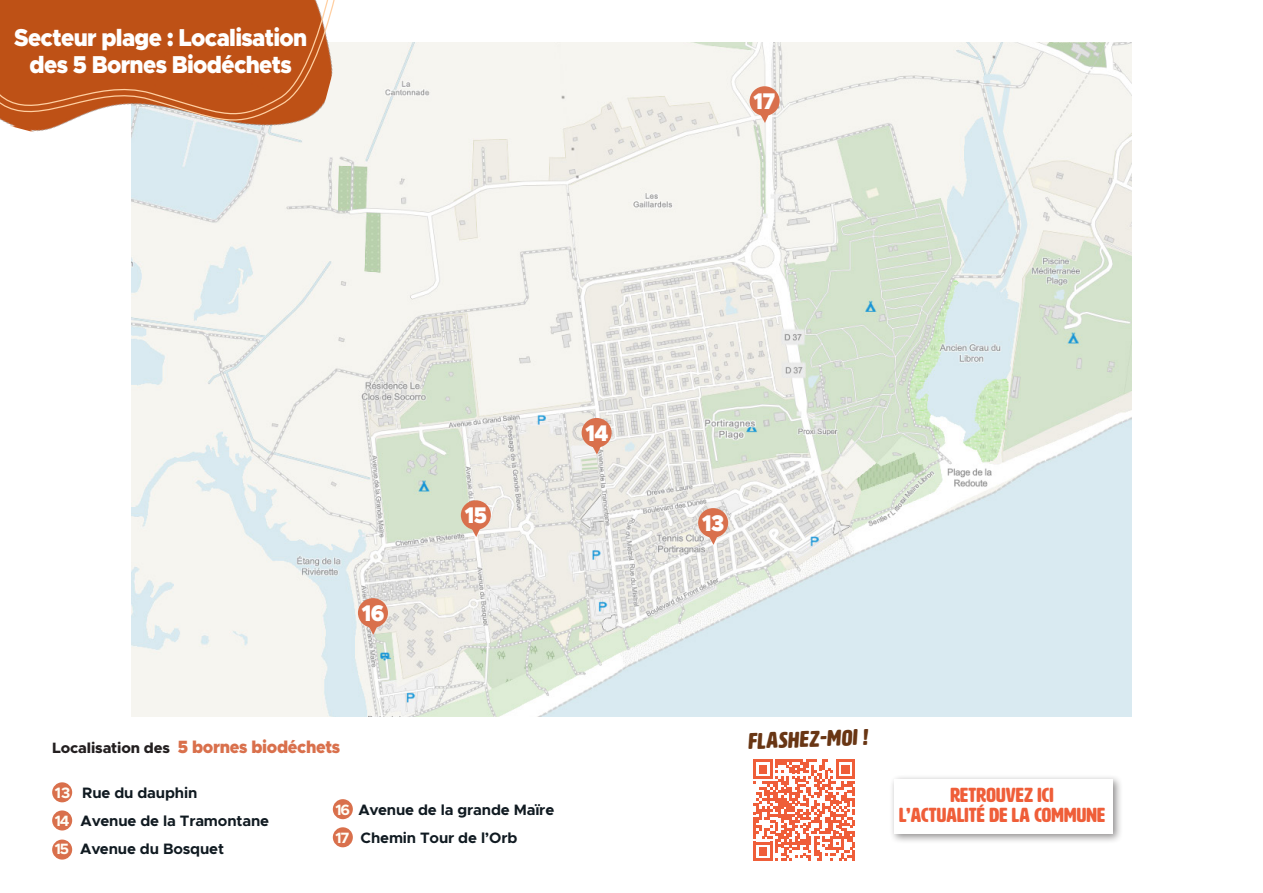
<style>
.page{position:relative;width:1263px;height:893px;background:#fff}
.page>*{position:absolute;margin:0;border:0;box-sizing:border-box;transform-origin:0 0}
.t1{font:900 24.6px/27px "Metropolis";letter-spacing:-.03em;color:#fff;text-align:center;scale:.92 1}
.t2{font:900 22.8px "Metropolis";letter-spacing:-.03em;color:#fff;scale:.93 1}
.t3{font:22.35px "HWT Artz";color:#693614}
.t4{font:20.1px/20.1px "HWT Artz";letter-spacing:.01em;color:#ef5e39;text-align:center}
.t5{font:900 17.85px "Metropolis";letter-spacing:-.02em;color:#d9704c;scale:.93 1}
.t6{font:700 15.15px/28px "Metropolis";letter-spacing:-.01em;color:#101a21}
.s1{font-weight:800;font-size:15px;color:#231f20}
.s2{color:#fffef6}
.s3{font-size:15px;color:#fffef6}
</style>
<div class="page">
<img style="left:131px;top:42px;width:1001px;height:675px">
<div style="left:52px;top:782px;width:20px;height:20px;background:#d9704c;border-radius:50%"></div>
<div style="left:52px;top:810px;width:20px;height:20px;background:#d9704c;border-radius:50%"></div>
<div style="left:52px;top:839px;width:20px;height:21px;background:#d9704c;border-radius:50%"></div>
<div style="left:333px;top:799px;width:20px;height:20px;background:#d9704c;border-radius:50%"></div>
<div style="left:333px;top:827px;width:20px;height:20px;background:#d9704c;border-radius:50%"></div>
<svg style="left:754px;top:759px;width:101px;height:102px"></svg>
<div style="left:889px;top:774px;width:234px;height:70px;background:#231f20;opacity:.5"></div>
<div style="left:894px;top:779px;width:219px;height:55px;background:#fff"></div>
<img style="left:22px;top:129px;width:330px;height:73px">
<svg style="left:0;top:0;width:354px;height:129px;background:#c76e3d"></svg>
<div style="left:358px;top:598px;width:30px;height:30px;background:#d9704c;border-radius:50%"></div>
<svg style="left:368px;top:627px;width:10px;height:8px"></svg>
<div style="left:461px;top:500px;width:30px;height:30px;background:#d9704c;border-radius:50%"></div>
<svg style="left:471px;top:529px;width:10px;height:8px"></svg>
<div style="left:582px;top:418px;width:30px;height:29px;background:#d9704c;border-radius:50%"></div>
<svg style="left:591px;top:446px;width:11px;height:9px"></svg>
<div style="left:698px;top:508px;width:30px;height:30px;background:#d9704c;border-radius:50%"></div>
<svg style="left:708px;top:537px;width:10px;height:8px"></svg>
<div style="left:749px;top:86px;width:31px;height:30px;background:#d9704c;border-radius:50%"></div>
<svg style="left:759px;top:114px;width:11px;height:9px"></svg>
<h1 class="t1" style="left:14px;top:24px;width:320px">Secteur plage : Localisation des 5 Bornes Biodéchets</h1>
<h2 class="t2" style="left:753px;top:86px;width:25px">17</h2>
<h2 class="t2" style="left:362px;top:598px;width:26px">16</h2>
<h2 class="t2" style="left:465px;top:500px;width:25px">15</h2>
<h2 class="t2" style="left:585px;top:418px;width:26px">14</h2>
<p class="t5" style="left:52px;top:736px;width:311px"><span class="s1">Localisation des</span> 5 bornes biodéchets</p>
<p class="t6" style="left:55px;top:779px;width:216px"><span class="s2">13</span> Rue du dauphin<br><span class="s3">14</span> Avenue de la Tramontane<br><span class="s3">15</span> Avenue du Bosquet</p>
<p class="t6" style="left:336px;top:796px;width:220px"><span class="s3">16</span> Avenue de la grande Maïre<br><span class="s3">17</span> Chemin Tour de l’Orb</p>
<h2 class="t2" style="left:702px;top:508px;width:25px">13</h2>
<h3 class="t3" style="left:747px;top:729px;width:121px;rotate:-2deg">FLASHEZ-MOI !</h3>
<h3 class="t4" style="left:899px;top:785px;width:207px">RETROUVEZ ICI<br>L’ACTUALITÉ DE LA COMMUNE</h3>
</div>
